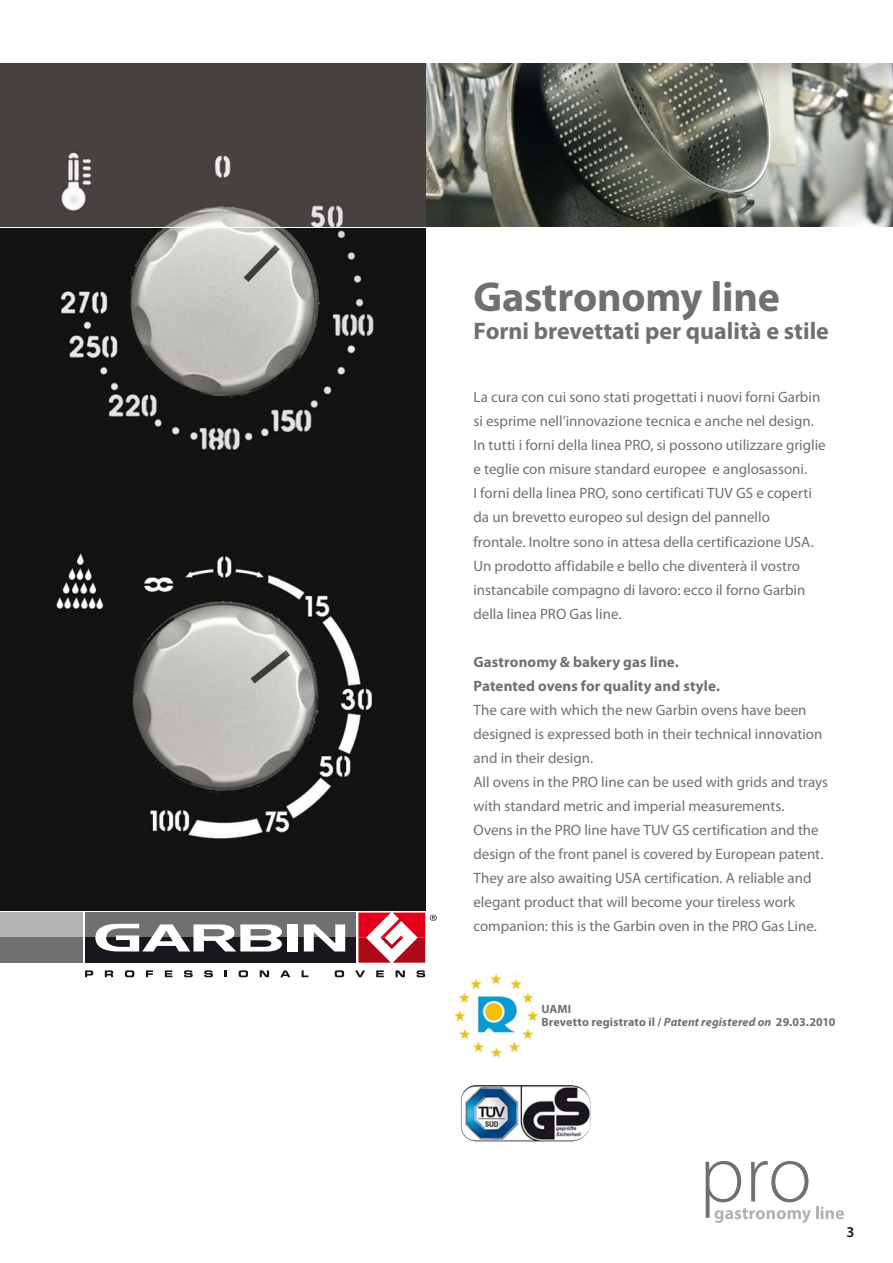
<style>
.page{position:relative;width:893px;height:1263px;background:#fff}
.page>*{position:absolute;margin:0;border:0;box-sizing:border-box;transform-origin:0 0}
.t1{font:700 42px "Myriad Pro";letter-spacing:-.005em;color:#6f7072}
.t2{font:700 24px "Myriad Pro";color:#6f7072}
.t3{font:15px/24px "Myriad Pro";color:#6f7072}
.t4{font:700 15px/24px "Myriad Pro";letter-spacing:.005em;color:#6f7072}
.t5{font:600 15px "Myriad Pro";color:#1a171c}
.t6{font:700 12px/13.5px "Myriad Pro";letter-spacing:.015em;color:#6f7072}
.s1{font-style:italic}
</style>
<div class="page">
<img style="left:425px;top:64px;width:468px;height:163px">
<img style="left:0;top:228px;width:425px;height:682px">
<div style="left:0;top:63px;width:425px;height:164px;background:#47423f"></div>
<div style="left:85px;top:912px;width:271px;height:26px;background:#6f7072"></div>
<div style="left:85px;top:938px;width:271px;height:25px;background:#1a171c"></div>
<div style="left:287px;top:924px;width:10px;height:27px;background:#fff"></div>
<svg style="left:304px;top:924px;width:41px;height:27px"></svg>
<svg style="left:95px;top:924px;width:187px;height:27px"></svg>
<svg style="left:85px;top:970px;width:8px;height:7px"></svg>
<svg style="left:105px;top:970px;width:8px;height:7px"></svg>
<svg style="left:125px;top:970px;width:9px;height:7px"></svg>
<svg style="left:146px;top:970px;width:7px;height:7px"></svg>
<svg style="left:165px;top:970px;width:7px;height:7px"></svg>
<svg style="left:184px;top:970px;width:9px;height:7px"></svg>
<svg style="left:204px;top:970px;width:9px;height:7px"></svg>
<svg style="left:225px;top:970px;width:2px;height:7px"></svg>
<svg style="left:239px;top:970px;width:9px;height:7px"></svg>
<svg style="left:260px;top:970px;width:9px;height:7px"></svg>
<svg style="left:280px;top:970px;width:10px;height:7px"></svg>
<svg style="left:302px;top:970px;width:6px;height:7px"></svg>
<svg style="left:335px;top:970px;width:9px;height:7px"></svg>
<svg style="left:355px;top:970px;width:10px;height:7px"></svg>
<svg style="left:376px;top:970px;width:8px;height:7px"></svg>
<svg style="left:396px;top:970px;width:9px;height:7px"></svg>
<svg style="left:417px;top:970px;width:8px;height:7px"></svg>
<div style="left:0;top:912px;width:82px;height:26px;background:#b1b3b4"></div>
<div style="left:0;top:937px;width:82px;height:26px;background:#6f7072"></div>
<svg style="left:358px;top:912px;width:79px;height:51px"></svg>
<svg style="left:705px;top:1161px;width:139px;height:62px"></svg>
<img style="left:453px;top:974px;width:87px;height:83px">
<img style="left:461px;top:1085px;width:130px;height:56px">
<h1 class="t1" style="left:473px;top:281px;width:308px">Gastronomy line</h1>
<h2 class="t2" style="left:473px;top:322px;width:357px">Forni brevettati per qualità e stile</h2>
<p class="t3" style="left:473px;top:387px;width:354px">La cura con cui sono stati progettati i nuovi forni Garbin si esprime nell’innovazione tecnica e anche nel design.<br>In tutti i forni della linea PRO, si possono utilizzare griglie e teglie con misure standard europee e anglosassoni.<br>I forni della linea PRO, sono certificati TUV GS e coperti da un brevetto europeo sul design del pannello frontale. Inoltre sono in attesa della certificazione USA.<br>Un prodotto affidabile e bello che diventerà il vostro instancabile compagno di lavoro: ecco il forno Garbin della linea PRO Gas line.</p>
<p class="t4" style="left:473px;top:651px;width:248px">Gastronomy &amp; bakery gas line.<br>Patented ovens for quality and style.</p>
<p class="t3" style="left:473px;top:699px;width:356px">The care with which the new Garbin ovens have been designed is expressed both in their technical innovation and in their design.<br>All ovens in the PRO line can be used with grids and trays with standard metric and imperial measurements.<br>Ovens in the PRO line have TUV GS certification and the design of the front panel is covered by European patent.<br>They are also awaiting USA certification. A reliable and elegant product that will become your tireless work companion: this is the Garbin oven in the PRO Gas Line.</p>
<p class="t6" style="left:541px;top:1003px;width:295px">UAMI<br>Brevetto registrato il / <span class="s1">Patent registered on</span> 29.03.2010</p>
<p class="t5" style="left:846px;top:1226px;width:10px">3</p>
</div>
